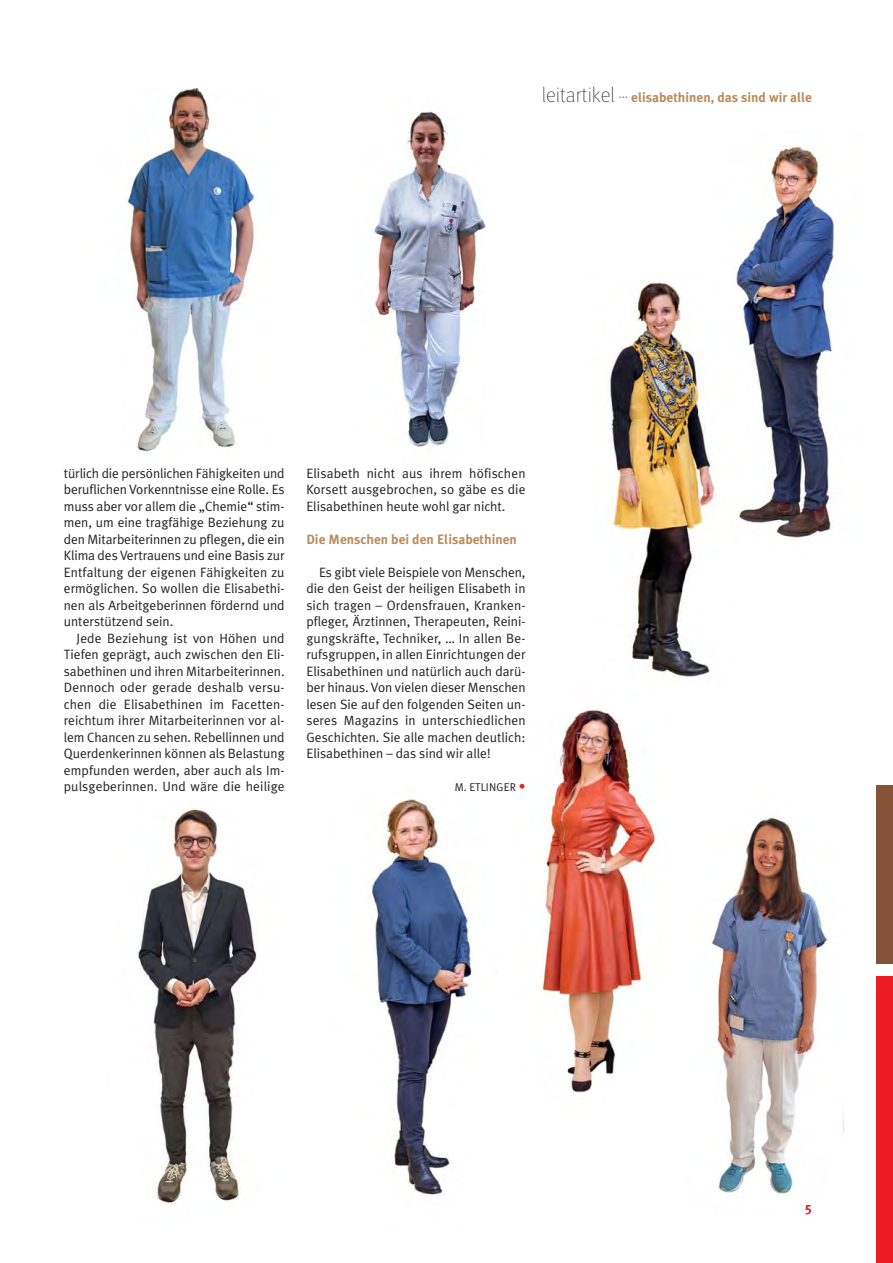
<style>
.page{position:relative;width:893px;height:1263px;background:#fff}
.page>*{position:absolute;margin:0;border:0;box-sizing:border-box;transform-origin:0 0}
.t1{font:13.5px/16.5px "Meta Plus Normal";color:#231f20;text-align:justify}
.t2{font:700 13.5px "Meta Plus";color:#ba8c5e}
.t3{font:13.5px "Meta Plus Bold Caps";color:#ed1c24}
.t4{font:11.25px "Meta Plus Normal";letter-spacing:.01em;color:#231f20}
.s1{font-family:"Meta";font-weight:100;font-size:21px;color:#231f20}
.s2{font-family:"Meta Plus";font-weight:700;font-size:13.5px;color:#ed1c24}
</style>
<div class="page">
<div style="left:876px;top:785px;width:17px;height:179px;background:#845338"></div>
<div style="left:876px;top:976px;width:17px;height:287px;background:#ed1c24"></div>
<img style="left:127px;top:88px;width:129px;height:364px">
<img style="left:370px;top:798px;width:103px;height:397px">
<img style="left:374px;top:109px;width:111px;height:339px">
<img style="left:736px;top:146px;width:98px;height:392px">
<img style="left:138px;top:808px;width:119px;height:398px">
<img style="left:542px;top:709px;width:117px;height:384px">
<img style="left:712px;top:816px;width:116px;height:379px">
<img style="left:608px;top:281px;width:107px;height:396px">
<p class="t2" style="left:542px;top:92px;width:272px"><span class="s1">leitartikel</span> <sup>…</sup> elisabethinen, das sind wir alle</p>
<p class="t1" style="left:64px;top:466px;width:222px">türlich die persönlichen Fähigkeiten und beruflichen Vorkenntnisse eine Rolle. Es muss aber vor allem die „Chemie“ stim&shy;men, um eine tragfähige Beziehung zu den Mitarbeiterinnen zu pflegen, die ein Klima des Vertrauens und eine Basis zur Entfaltung der eigenen Fähigkeiten zu ermöglichen. So wollen die Elisabethi&shy;nen als Arbeitgeberinnen fördernd und unterstützend sein.</p>
<p class="t1" style="left:64px;top:631px;width:222px;text-indent:13px">Jede Beziehung ist von Höhen und Tiefen geprägt, auch zwischen den Eli&shy;sabethinen und ihren Mitarbeiterinnen.<br>Dennoch oder gerade deshalb versu&shy;chen die Elisabethinen im Facetten&shy;reichtum ihrer Mitarbeiterinnen vor al&shy;lem Chancen zu sehen. Rebellinnen und Querdenkerinnen können als Belastung empfunden werden, aber auch als Im&shy;pulsgeberinnen. Und wäre die heilige</p>
<p class="t1" style="left:306px;top:466px;width:221px">Elisabeth nicht aus ihrem höfischen Korsett ausgebrochen, so gäbe es die Elisabethinen heute wohl gar nicht.</p>
<p class="t2" style="left:306px;top:534px;width:212px">Die Menschen bei den Elisabethinen</p>
<p class="t1" style="left:306px;top:565px;width:221px;text-indent:13px">Es gibt viele Beispiele von Menschen, die den Geist der heiligen Elisabeth in sich tragen – Ordensfrauen, Kranken&shy;pfleger, Ärztinnen, Therapeuten, Reini&shy;gungskräfte, Techniker, … In allen Be&shy;rufsgruppen, in allen Einrichtungen der Elisabethinen und natürlich auch darü&shy;ber hinaus. Von vielen dieser Menschen lesen Sie auf den folgenden Seiten un&shy;seres Magazins in unterschiedlichen Geschichten. Sie alle machen deutlich:<br>Elisabethinen – das sind wir alle!</p>
<p class="t4" style="left:455px;top:783px;width:72px">M. ETLINGER <span class="s2">•</span></p>
<p class="t3" style="left:805px;top:1201px;width:9px">5</p>
</div>
